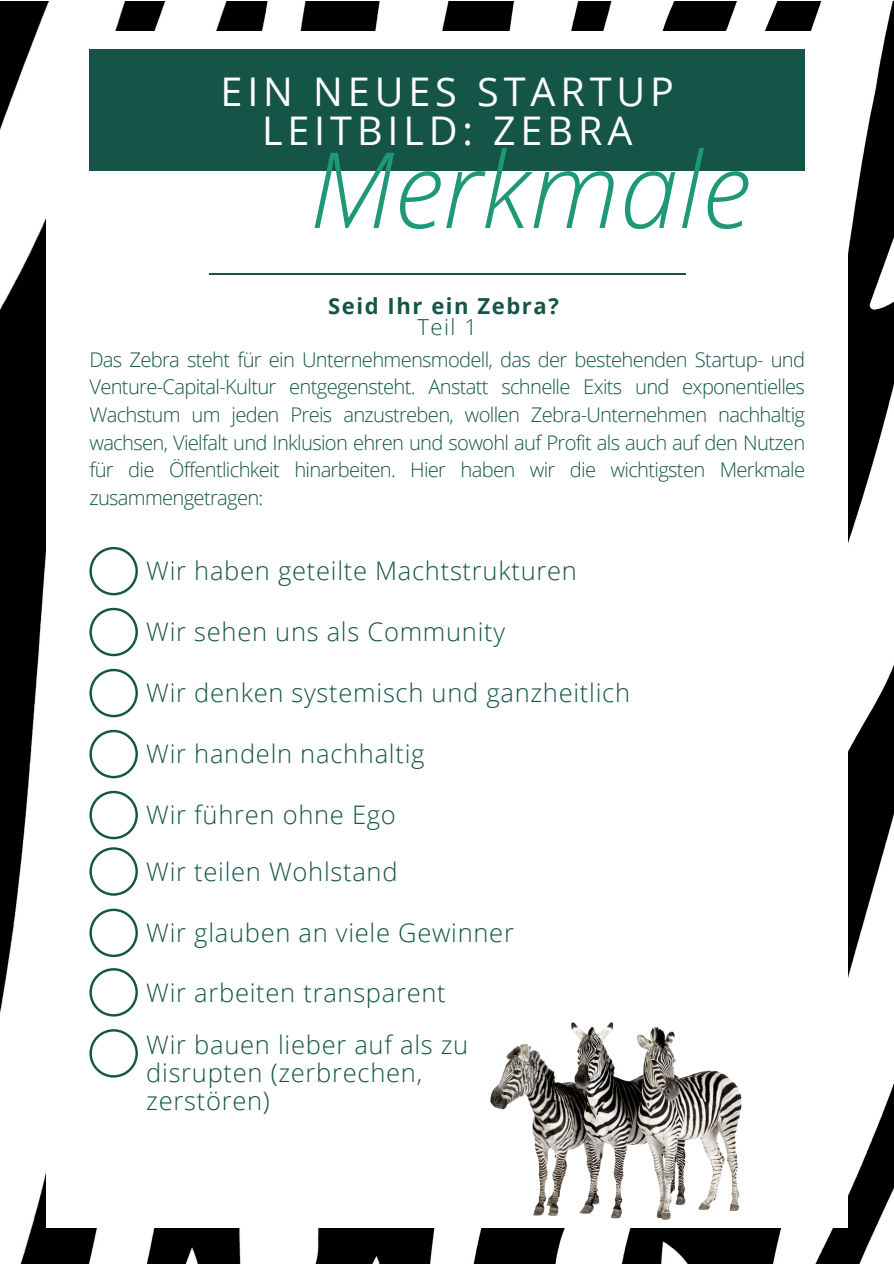
<style>
.page{position:relative;width:894px;height:1264px;background:#fff}
.page>*{position:absolute;margin:0;border:0;box-sizing:border-box;transform-origin:0 0}
.t1{font:italic 300 105.3px "Open Sans";color:#1e9876}
.t2{font:39.45px/38.8px "Open Sans";letter-spacing:.125em;color:#fff;text-align:center}
.t3{font:300 25.5px/28.2px "Open Sans";letter-spacing:.03em;color:#145548}
.t4{font:700 22.05px "Open Sans";letter-spacing:.07em;color:#145548}
.t5{font:300 22.05px "Open Sans";color:#145548}
.t6{font:300 20.25px/27.6px "Open Sans";letter-spacing:-.035em;color:#145548;text-align:justify}
</style>
<div class="page">
<img style="left:0;top:2px;width:893px;height:1261px">
<div style="left:46px;top:32px;width:801px;height:1195px;background:#fff"></div>
<hr style="left:209px;top:273px;width:476px;height:2px;background:#145548">
<div style="left:89px;top:49px;width:715px;height:122px;background:#145548"></div>
<img style="left:490px;top:1021px;width:252px;height:199px">
<svg style="left:89px;top:547px;width:49px;height:48px"></svg>
<svg style="left:89px;top:608px;width:49px;height:48px"></svg>
<svg style="left:89px;top:669px;width:49px;height:48px"></svg>
<svg style="left:89px;top:730px;width:49px;height:48px"></svg>
<svg style="left:89px;top:790px;width:49px;height:49px"></svg>
<svg style="left:89px;top:847px;width:49px;height:48px"></svg>
<svg style="left:89px;top:908px;width:49px;height:49px"></svg>
<svg style="left:89px;top:968px;width:49px;height:48px"></svg>
<svg style="left:89px;top:1029px;width:49px;height:48px"></svg>
<p class="t2" style="left:220px;top:71px;width:455px">EIN NEUES STARTUP<br>LEITBILD: ZEBRA</p>
<p class="t1" style="left:309px;top:115px;width:442px">Merkmale</p>
<p class="t4" style="left:328px;top:290px;width:232px">Seid Ihr ein Zebra?</p>
<p class="t5" style="left:417px;top:311px;width:61px">Teil 1</p>
<p class="t6" style="left:89px;top:345px;width:717px">Das Zebra steht für ein Unternehmensmodell, das der bestehenden Startup- und Venture-Capital-Kultur entgegensteht. Anstatt schnelle Exits und exponentielles Wachstum um jeden Preis anzustreben, wollen Zebra-Unternehmen nachhaltig wachsen, Vielfalt und Inklusion ehren und sowohl auf Profit als auch auf den Nutzen für die Öffentlichkeit hinarbeiten. Hier haben wir die wichtigsten Merkmale zusammengetragen:</p>
<p class="t3" style="left:146px;top:556px;width:432px">Wir haben geteilte Machtstrukturen</p>
<p class="t3" style="left:146px;top:617px;width:360px">Wir sehen uns als Community</p>
<p class="t3" style="left:146px;top:678px;width:485px">Wir denken systemisch und ganzheitlich</p>
<p class="t3" style="left:146px;top:739px;width:280px">Wir handeln nachhaltig</p>
<p class="t3" style="left:146px;top:800px;width:251px">Wir führen ohne Ego</p>
<p class="t3" style="left:146px;top:856px;width:253px">Wir teilen Wohlstand</p>
<p class="t3" style="left:146px;top:918px;width:369px">Wir glauben an viele Gewinner</p>
<p class="t3" style="left:146px;top:977px;width:301px">Wir arbeiten transparent</p>
<p class="t3" style="left:146px;top:1029px;width:323px">Wir bauen lieber auf als zu disrupten (zerbrechen, zerstören)</p>
</div>
